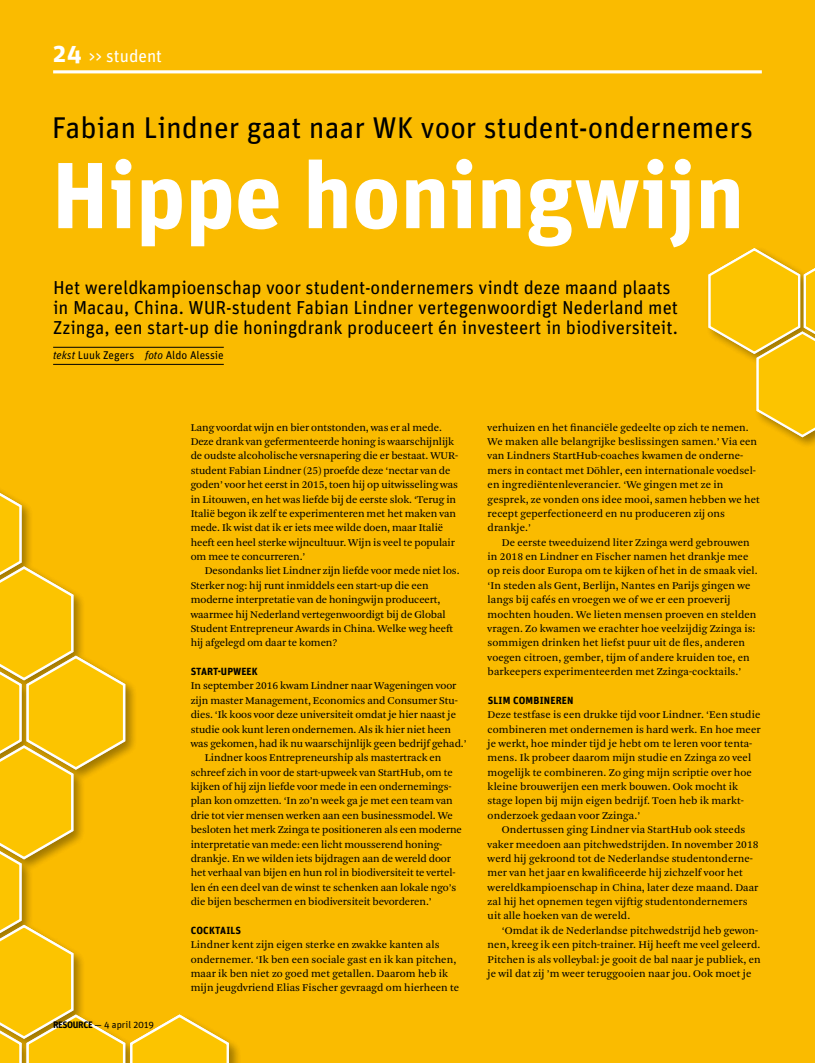
<style>
.page{position:relative;width:815px;height:1063px;background:#fabb00}
.page>*{position:absolute;margin:0;border:0;box-sizing:border-box;transform-origin:0 0}
.t1{font:700 93.75px "Unit OT";color:#fff}
.t2{font:30px "Unit OT";color:#000}
.t3{font:18.75px/20px "Unit OT";color:#000}
.t4{font:17.5px "Unit OT";color:#fff}
.t5{font:11.25px "Unit OT";color:#000}
.t6{font:10.88px/14.4px "Arnhem Blond";letter-spacing:.005em;color:#000}
.t7{font:700 10.38px "Unit OT";letter-spacing:.015em;color:#000}
.t8{font:9.62px "Unit OT";color:#000}
.s1{font-weight:700;font-size:25px}
.s2{font-style:italic}
.s3{font-weight:700;font-size:9.38px}
.s4{font-size:9.38px}
</style>
<div class="page">
<hr style="left:53px;top:70px;width:709px;height:3px;background:#fff">
<hr style="left:53px;top:364px;width:171px;height:1px;background:#000">
<hr style="left:53px;top:347px;width:171px;height:1px;background:#000">
<div style="left:706px;top:246px;width:109px;height:203px;background:#000;opacity:.2"></div>
<svg style="left:707px;top:246px;width:108px;height:193px"></svg>
<svg style="left:0;top:490px;width:231px;height:573px"></svg>
<h3 class="t4" style="left:53px;top:46px;width:110px"><span class="s1">24</span> &gt;&gt; student</h3>
<h2 class="t2" style="left:52px;top:110px;width:703px">Fabian Lindner gaat naar WK voor student-ondernemers</h2>
<h1 class="t1" style="left:52px;top:138px;width:694px">Hippe honingwijn</h1>
<p class="t3" style="left:53px;top:277px;width:626px">Het wereldkampioenschap voor student-ondernemers vindt deze maand plaats in Macau, China. WUR-student Fabian Lindner vertegenwoordigt Nederland met<br>Zzinga, een start-up die honingdrank produceert én investeert in biodiversiteit.</p>
<p class="t5" style="left:53px;top:349px;width:172px"><span class="s2">tekst</span> Luuk Zegers <span class="s2">foto</span> Aldo Alessie</p>
<p class="t8" style="left:53px;top:1019px;width:102px"><span class="s3">RESOURCE</span> <span class="s4">—</span> 4 april 2019</p>
<p class="t6" style="left:191px;top:420px;width:269px">Lang voordat wijn en bier ontstonden, was er al mede.<br>Deze drank van gefermenteerde honing is waarschijnlijk de oudste alcoholische versnapering die er bestaat. WUR&shy;student Fabian Lindner (25) proefde deze ‘nectar van de goden’ voor het eerst in 2015, toen hij op uitwisseling was in Litouwen, en het was liefde bij de eerste slok. ‘Terug in Italië begon ik zelf te experimenteren met het maken van mede. Ik wist dat ik er iets mee wilde doen, maar Italië heeft een heel sterke wijncultuur. Wijn is veel te populair om mee te concurreren.’</p>
<p class="t6" style="left:191px;top:564px;width:270px;text-indent:14px">Desondanks liet Lindner zijn liefde voor mede niet los.<br>Sterker nog: hij runt inmiddels een start-up die een moderne interpretatie van de honingwijn produceert, waarmee hij Nederland vertegenwoordigt bij de Global Student Entrepreneur Awards in China. Welke weg heeft hij afgelegd om daar te komen?</p>
<p class="t7" style="left:191px;top:665px;width:68px">START-UPWEEK</p>
<p class="t6" style="left:191px;top:679px;width:267px">In september 2016 kwam Lindner naar Wageningen voor</p>
<p class="t6" style="left:191px;top:693px;width:269px">zijn master Management, Economics and Consumer Stu-</p>
<p class="t6" style="left:191px;top:708px;width:267px">dies. ‘Ik koos voor deze universiteit omdat je hier naast je</p>
<p class="t6" style="left:191px;top:722px;width:262px">studie ook kunt leren ondernemen. Als ik hier niet heen</p>
<p class="t6" style="left:191px;top:736px;width:277px">was gekomen, had ik nu waarschijnlijk geen bedrijf gehad.’</p>
<p class="t6" style="left:205px;top:751px;width:238px">Lindner koos Entrepreneurship als mastertrack en</p>
<p class="t6" style="left:191px;top:765px;width:263px">schreef zich in voor de start-upweek van StartHub, om te</p>
<p class="t6" style="left:191px;top:780px;width:262px">kijken of hij zijn liefde voor mede in een ondernemings-</p>
<p class="t6" style="left:191px;top:794px;width:264px">plan kon omzetten. ‘In zo’n week ga je met een team van</p>
<p class="t6" style="left:191px;top:808px;width:264px">drie tot vier mensen werken aan een businessmodel. We</p>
<p class="t6" style="left:191px;top:823px;width:273px">besloten het merk Zzinga te positioneren als een moderne</p>
<p class="t6" style="left:191px;top:837px;width:253px">interpretatie van mede: een licht mousserend honing-</p>
<p class="t6" style="left:191px;top:851px;width:262px">drankje. En we wilden iets bijdragen aan de wereld door</p>
<p class="t6" style="left:191px;top:866px;width:266px">het verhaal van bijen en hun rol in biodiversiteit te vertel-</p>
<p class="t6" style="left:191px;top:880px;width:267px">len én een deel van de winst te schenken aan lokale ngo’s</p>
<p class="t6" style="left:191px;top:895px;width:242px">die bijen beschermen en biodiversiteit bevorderen.’</p>
<p class="t7" style="left:191px;top:924px;width:52px">COCKTAILS</p>
<p class="t6" style="left:191px;top:938px;width:270px">Lindner kent zijn eigen sterke en zwakke kanten als ondernemer. ‘Ik ben een sociale gast en ik kan pitchen, maar ik ben niet zo goed met getallen. Daarom heb ik mijn jeugdvriend Elias Fischer gevraagd om hierheen te</p>
<p class="t6" style="left:488px;top:420px;width:274px">verhuizen en het financiële gedeelte op zich te nemen.<br>We maken alle belangrijke beslissingen samen.’ Via een van Lindners StartHub-coaches kwamen de onderne&shy;mers in contact met Döhler, een internationale voedsel&shy;en ingrediëntenleverancier. ‘We gingen met ze in gesprek, ze vonden ons idee mooi, samen hebben we het recept geperfectioneerd en nu produceren zij ons drankje.’</p>
<p class="t6" style="left:488px;top:535px;width:272px;text-indent:14px">De eerste tweeduizend liter Zzinga werd gebrouwen in 2018 en Lindner en Fischer namen het drankje mee op reis door Europa om te kijken of het in de smaak viel. ‘In steden als Gent, Berlijn, Nantes en Parijs gingen we langs bij cafés en vroegen we of we er een proeverij mochten houden. We lieten mensen proeven en stelden vragen. Zo kwamen we erachter hoe veelzijdig Zzinga is: sommigen drinken het liefst puur uit de fles, anderen voegen citroen, gember, tijm of andere kruiden toe, en barkeepers experimenteerden met Zzinga-cocktails.’</p>
<p class="t7" style="left:488px;top:694px;width:87px">SLIM COMBINEREN</p>
<p class="t6" style="left:488px;top:708px;width:274px">Deze testfase is een drukke tijd voor Lindner. ‘Een studie combineren met ondernemen is hard werk. En hoe meer je werkt, hoe minder tijd je hebt om te leren voor tenta&shy;mens. Ik probeer daarom mijn studie en Zzinga zo veel mogelijk te combineren. Zo ging mijn scriptie over hoe kleine brouwerijen een merk bouwen. Ook mocht ik stage lopen bij mijn eigen bedrijf. Toen heb ik markt&shy;onderzoek gedaan voor Zzinga.’</p>
<p class="t6" style="left:488px;top:823px;width:272px;text-indent:14px">Ondertussen ging Lindner via StartHub ook steeds vaker meedoen aan pitchwedstrijden. In november 2018 werd hij gekroond tot de Nederlandse studentonderne&shy;mer van het jaar en kwalificeerde hij zichzelf voor het wereldkampioenschap in China, later deze maand. Daar zal hij het opnemen tegen vijftig studentondernemers uit alle hoeken van de wereld.</p>
<p class="t6" style="left:488px;top:923px;width:275px;text-indent:14px">‘Omdat ik de Nederlandse pitchwedstrijd heb gewon&shy;nen, kreeg ik een pitch-trainer. Hij heeft me veel geleerd.<br>Pitchen is als volleybal: je gooit de bal naar je publiek, en je wil dat zij ’m weer teruggooien naar jou. Ook moet je</p>
</div>
